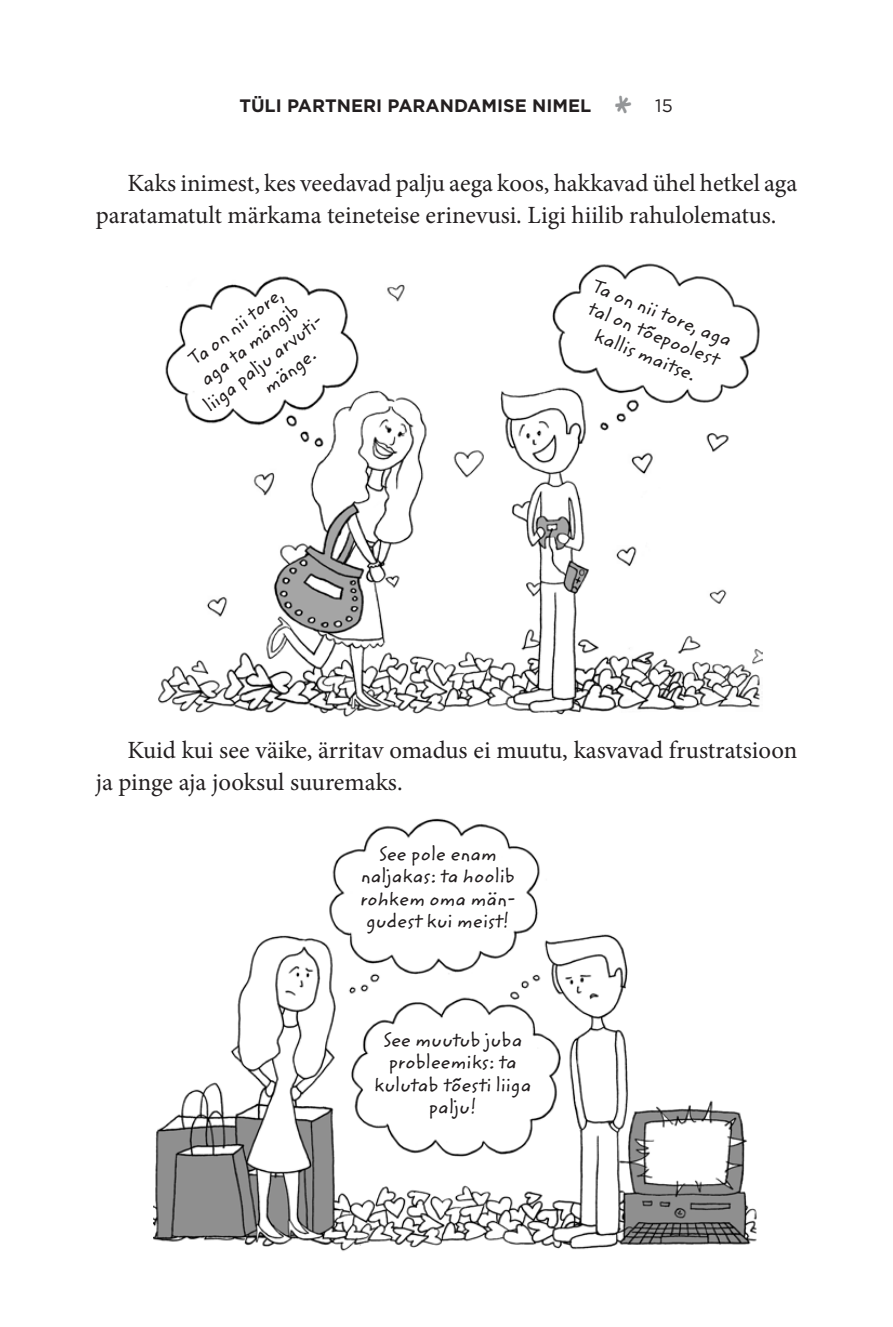
<style>
.page{position:relative;width:893px;height:1327px;background:#fff}
.page>*{position:absolute;margin:0;border:0;box-sizing:border-box;transform-origin:0 0}
.t1{font:45px "Zemke Hand ITC";color:#949698;scale:.75 1}
.Body_Text{font:24.75px/31.5px "Minion Pro";color:#231f20}
.joonis{font:20.25px/22.5px "Zemke Hand ITC";color:#231f20;text-align:center}
.t2{font:700 18px "Gotham";color:#231f20}
.t3{font:18px "Gotham";color:#231f20}
</style>
<div class="page">
<img style="left:158px;top:263px;width:604px;height:454px">
<img style="left:153px;top:818px;width:604px;height:433px">
<p class="t2" style="left:239px;top:95px;width:353px">TÜLI PARTN ERI PARAN DAMISE N IMEL</p>
<h1 class="t1" style="left:614px;top:81px;width:27px">*</h1>
<p class="t3" style="left:655px;top:96px;width:19px">15</p>
<p class="Body_Text" style="left:96px;top:167px;width:703px;text-indent:32px">Kaks inimest, kes veedavad palju aega koos, hakkavad ühel hetkel aga paratamatult märkama teineteise erinevusi. Ligi hiilib rahulolematus.</p>
<p class="joonis" style="left:184px;top:353px;width:115px;rotate:-38deg">Ta on nii tore,</p>
<p class="joonis" style="left:196px;top:373px;width:121px;rotate:-38deg">aga ta mängib</p>
<p class="joonis" style="left:199px;top:398px;width:147px;rotate:-38deg">liiga palju arvuti-</p>
<p class="joonis" style="left:259px;top:381px;width:62px;rotate:-38deg">mänge.</p>
<p class="joonis" style="left:597px;top:275px;width:156px;rotate:22deg">Ta on nii tore, aga talon tõepoolest kallis maitse.</p>
<p class="Body_Text" style="left:96px;top:734px;width:703px;text-indent:32px">Kuid kui see väike, ärritav omadus ei muutu, kasvavad frustratsioon ja pinge aja jooksul suuremaks.</p>
<p class="joonis" style="left:360px;top:843px;width:157px">See pole enam naljakas: ta hoolib rohkem oma män&shy;gudest kui meist!</p>
<p class="joonis" style="left:374px;top:1029px;width:159px">See muutub juba probleemiks: ta kulutab tõesti liiga palju!</p>
</div>
